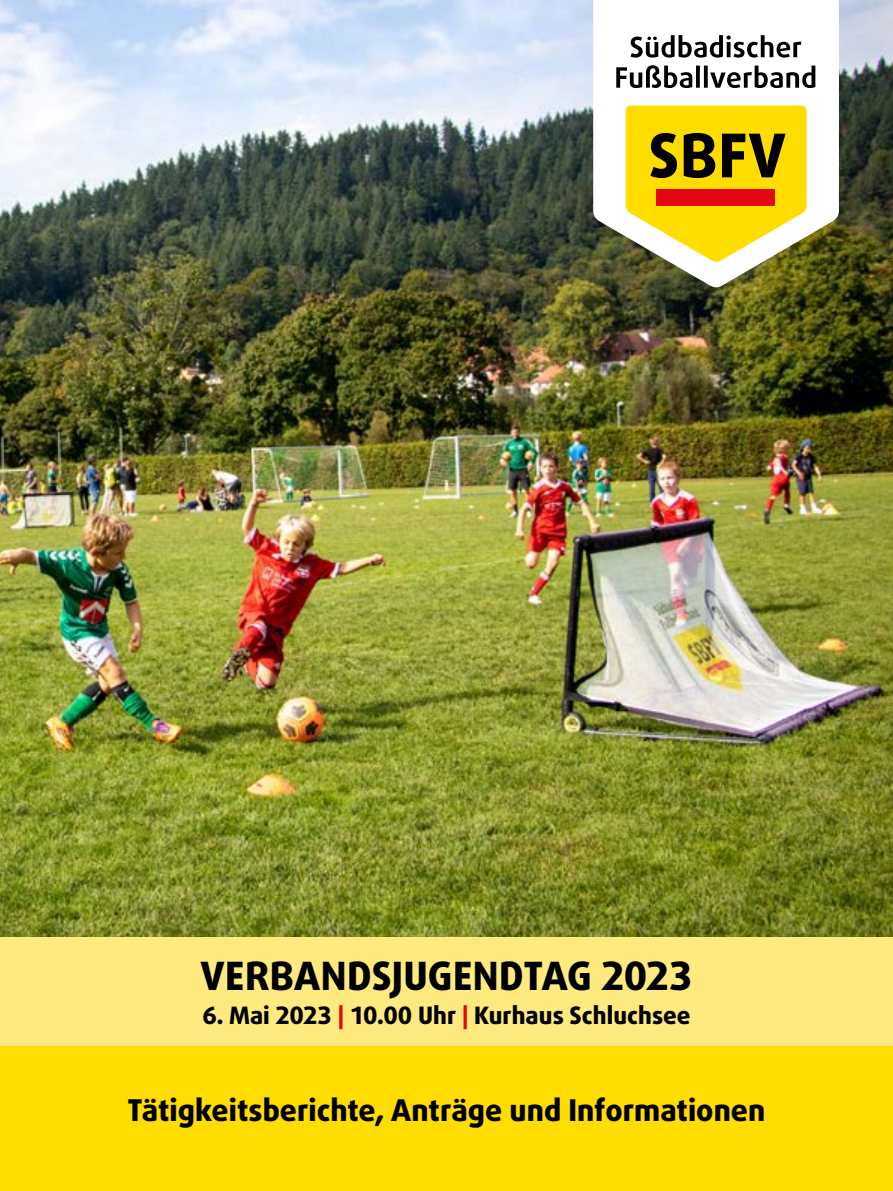
<style>
.page{position:relative;width:893px;height:1191px;background:#fff}
.page>*{position:absolute;margin:0;border:0;box-sizing:border-box;transform-origin:0 0}
.t1{font:800 39px "Daxline OT";letter-spacing:.005em;color:#000}
.t2{font:800 30px "Daxline OT";color:#000}
.t3{font:800 24px "Daxline OT";color:#000}
.s1{font-weight:700;color:#e30613}
</style>
<div class="page">
<img style="left:0;top:0;width:893px;height:937px">
<svg style="left:582px;top:0;width:268px;height:302px"></svg>
<svg style="left:626px;top:106px;width:181px;height:157px;background:#d9b322"></svg>
<svg style="left:616px;top:65px;width:199px;height:23px"></svg>
<svg style="left:630px;top:36px;width:171px;height:22px"></svg>
<div style="left:0;top:1045px;width:893px;height:146px;background:#fd0"></div>
<div style="left:0;top:937px;width:893px;height:108px;background:#ffea80"></div>
<h1 class="t1" style="left:200px;top:949px;width:494px">VERBANDSJUGENDTAG 2023</h1>
<p class="t3" style="left:202px;top:999px;width:490px">6. Mai 2023 <span class="s1">|</span> 10.00 Uhr <span class="s1">|</span> Kurhaus Schluchsee</p>
<p class="t2" style="left:127px;top:1090px;width:639px">Tätigkeitsberichte, Anträge und Informationen</p>
</div>
